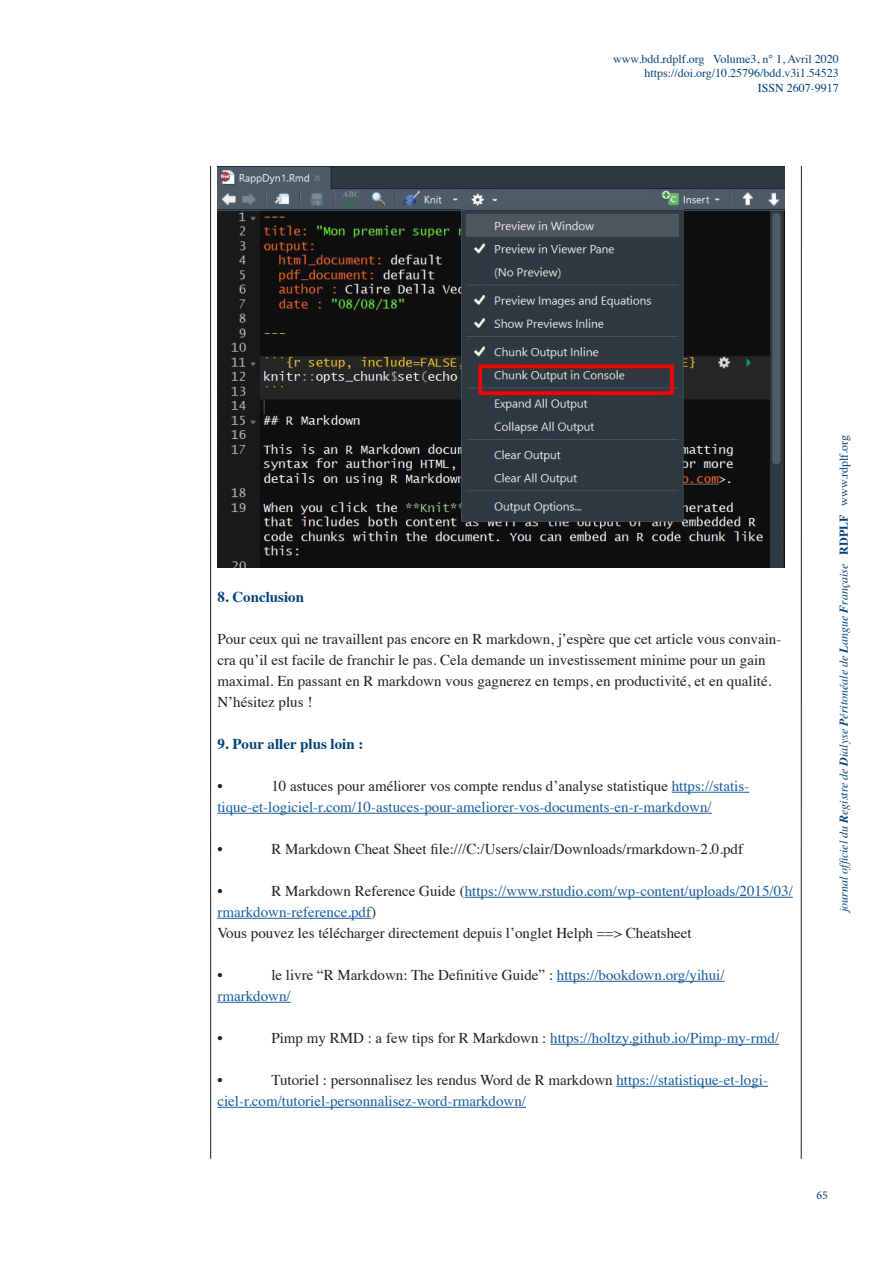
<style>
.page{position:relative;width:893px;height:1263px;background:#fff}
.page>*{position:absolute;margin:0;border:0;box-sizing:border-box;transform-origin:0 0}
.t1{font:15px/21px "Times";color:#231f20}
.t2{font:15px/21px "Times";color:#175d9e}
.t3{font:700 15px "Times";color:#004279}
.t4{font:12px "Times";color:#004279}
.t5{font:italic 12px "Times";color:#004279}
.t6{font:12px "Minion Pro";color:#004279}
.s1{color:#231f20}
.s2{color:#175d9e}
.s3{font-weight:700}
.s4{font-weight:700;font-style:normal}
.s5{font-style:normal}
</style>
<div class="page">
<hr style="left:672px;top:792px;width:77px;height:1px;background:#175d9e">
<hr style="left:217px;top:813px;width:495px;height:1px;background:#175d9e">
<hr style="left:465px;top:897px;width:328px;height:1px;background:#175d9e">
<hr style="left:217px;top:918px;width:154px;height:1px;background:#175d9e">
<hr style="left:557px;top:981px;width:168px;height:1px;background:#175d9e">
<hr style="left:217px;top:1002px;width:74px;height:1px;background:#175d9e">
<hr style="left:550px;top:1044px;width:229px;height:1px;background:#175d9e">
<hr style="left:616px;top:1086px;width:152px;height:1px;background:#175d9e">
<hr style="left:217px;top:1107px;width:309px;height:1px;background:#175d9e">
<hr style="left:210px;top:166px;width:1px;height:993px;background:#231f20">
<hr style="left:801px;top:166px;width:1px;height:993px;background:#231f20">
<img style="left:217px;top:167px;width:567px;height:401px">
<p class="t4" style="left:613px;top:48px;width:227px">www.bdd.rdplf.org Volume3, n° 1, Avril 2020</p>
<p class="t4" style="left:644px;top:62px;width:196px">https://doi.org/10.25796/bdd.v3i1.54523</p>
<p class="t4" style="left:758px;top:77px;width:82px">ISSN 2607-9917</p>
<p class="t3" style="left:217px;top:583px;width:88px">8. Conclusion</p>
<p class="t1" style="left:217px;top:627px;width:565px">Pour ceux qui ne travaillent pas encore en R markdown, j’espère que cet article vous convain&shy;cra qu’il est facile de franchir le pas. Cela demande un investissement minime pour un gain maximal. En passant en R markdown vous gagnerez en temps, en productivité, et en qualité.<br>N’hésitez plus !</p>
<p class="t3" style="left:217px;top:730px;width:148px">9. Pour aller plus loin :</p>
<p class="t1" style="left:217px;top:774px;width:7px">•</p>
<p class="t2" style="left:217px;top:774px;width:533px;text-indent:54px"><span class="s1">10 astuces pour améliorer vos compte rendus d’analyse statistique</span> https://statis&shy;tique-et-logiciel-r.com/10-astuces-pour-ameliorer-vos-documents-en-r-markdown/</p>
<p class="t1" style="left:217px;top:837px;width:7px">•</p>
<p class="t1" style="left:271px;top:837px;width:473px">R Markdown Cheat Sheet file:///C:/Users/clair/Downloads/rmarkdown-2.0.pdf</p>
<p class="t1" style="left:217px;top:879px;width:7px">•</p>
<p class="t2" style="left:217px;top:879px;width:577px;text-indent:54px"><span class="s1">R Markdown Reference Guide (</span>https://www.rstudio.com/wp-content/uploads/2015/03/ rmarkdown-reference.pdf<span class="s1">)</span></p>
<p class="t1" style="left:217px;top:921px;width:476px">Vous pouvez les télécharger directement depuis l’onglet Helph ==&gt; Cheatsheet</p>
<p class="t1" style="left:217px;top:963px;width:7px">•</p>
<p class="t1" style="left:217px;top:963px;width:509px;text-indent:54px">le livre “R Markdown: The Definitive Guide” : <span class="s2">https://bookdown.org/yihui/ rmarkdown/</span></p>
<p class="t1" style="left:217px;top:1026px;width:7px">•</p>
<p class="t2" style="left:271px;top:1026px;width:509px"><span class="s1">Pimp my RMD : a few tips for R Markdown :</span> https://holtzy.github.io/Pimp-my-rmd/</p>
<p class="t1" style="left:217px;top:1068px;width:7px">•</p>
<p class="t2" style="left:217px;top:1068px;width:552px;text-indent:54px"><span class="s1">Tutoriel : personnalisez les rendus Word de R markdown</span> https://statistique-et-logi&shy;ciel-r.com/tutoriel-personnalisez-word-rmarkdown/</p>
<p class="t5" style="left:833px;top:912px;width:478px;rotate:-90deg">journal officiel du <span class="s3">R</span>egistre de <span class="s3">D</span>ialyse <span class="s3">P</span>éritonéale de <span class="s3">L</span>angue <span class="s3">F</span>rançaise <span class="s4">RDPLF</span> <span class="s5">www.rdplf.org</span></p>
<p class="t6" style="left:816px;top:1187px;width:13px">65</p>
</div>
